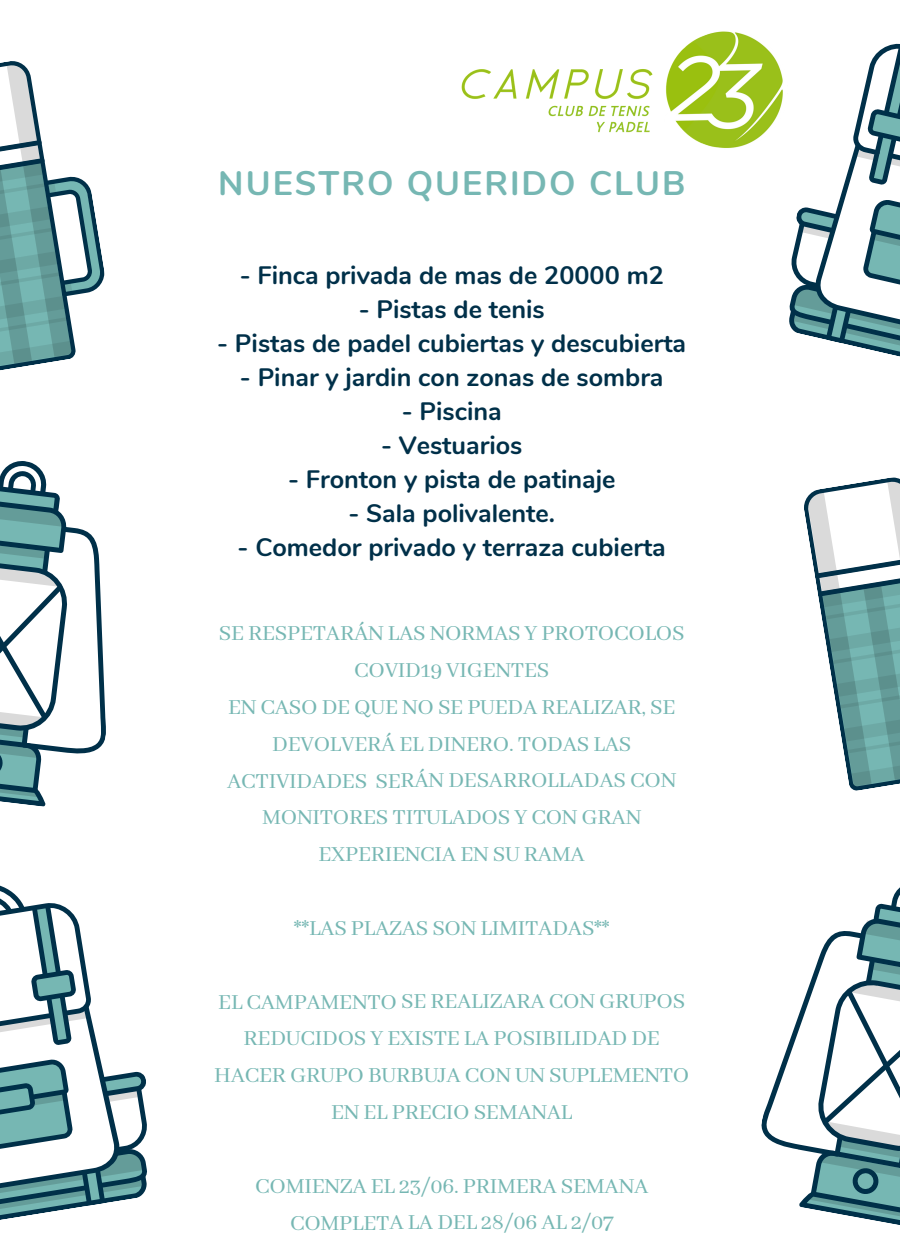
<style>
.page{position:relative;width:900px;height:1260px;background:#fff}
.page>*{position:absolute;margin:0;border:0;box-sizing:border-box;transform-origin:0 0}
.t1{font:700 34px "Nunito";letter-spacing:.06em;color:#76b7b3}
.t2{font:700 25.25px "Nunito";color:#003049}
.t3{font:24px/36.8px "Abhaya Libre";letter-spacing:-.01em;color:#76b7b3;text-align:center}
</style>
<div class="page">
<svg style="left:0;top:61px;width:105px;height:310px"></svg>
<svg style="left:0;top:461px;width:106px;height:346px"></svg>
<svg style="left:0;top:885px;width:147px;height:335px"></svg>
<svg style="left:761px;top:887px;width:139px;height:338px"></svg>
<svg style="left:804px;top:477px;width:96px;height:314px"></svg>
<img style="left:461px;top:31px;width:439px;height:325px">
<p class="t1" style="left:218px;top:161px;width:468px">NUESTRO QUERIDO CLUB</p>
<p class="t2" style="left:240px;top:258px;width:426px">- Finca privada de mas de 20000 m2</p>
<p class="t2" style="left:359px;top:292px;width:188px">- Pistas de tenis</p>
<p class="t2" style="left:217px;top:326px;width:471px">- Pistas de padel cubiertas y descubierta</p>
<p class="t2" style="left:240px;top:360px;width:425px">- Pinar y jardin con zonas de sombra</p>
<p class="t2" style="left:402px;top:394px;width:101px">- Piscina</p>
<p class="t2" style="left:381px;top:428px;width:143px">- Vestuarios</p>
<p class="t2" style="left:288px;top:462px;width:329px">- Fronton y pista de patinaje</p>
<p class="t2" style="left:348px;top:496px;width:208px">- Sala polivalente.</p>
<p class="t2" style="left:238px;top:530px;width:430px">- Comedor privado y terraza cubierta</p>
<p class="t3" style="left:219px;top:616px;width:467px">SE RESPETARÁN LAS NORMAS Y PROTOCOLOS<br>COVID19 VIGENTES</p>
<p class="t3" style="left:227px;top:689px;width:451px">EN CASO DE QUE NO SE PUEDA REALIZAR, SE<br>DEVOLVERÁ EL DINERO. TODAS LAS<br>ACTIVIDADES SERÁN DESARROLLADAS CON<br>MONITORES TITULADOS Y CON GRAN<br>EXPERIENCIA EN SU RAMA</p>
<p class="t3" style="left:294px;top:910px;width:317px">**LAS PLAZAS SON LIMITADAS**</p>
<p class="t3" style="left:214px;top:984px;width:477px">EL CAMPAMENTO SE REALIZARA CON GRUPOS REDUCIDOS Y EXISTE LA POSIBILIDAD DE HACER GRUPO BURBUJA CON UN SUPLEMENTO EN EL PRECIO SEMANAL</p>
<p class="t3" style="left:255px;top:1168px;width:395px">COMIENZA EL 23/06. PRIMERA SEMANA<br>COMPLETA LA DEL 28/06 AL 2/07</p>
</div>
